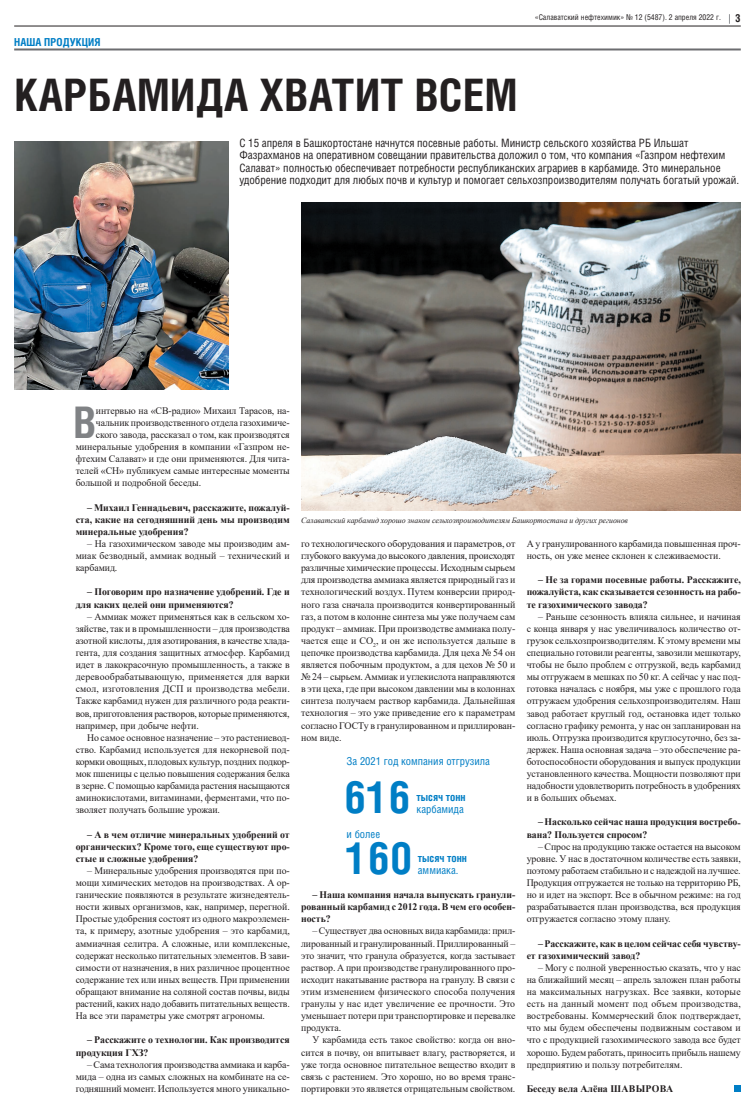
<style>
.page{position:relative;width:755px;height:1106px;background:#fff}
.page>*{position:absolute;margin:0;border:0;box-sizing:border-box;transform-origin:0 0}
.t1{font:700 44.8px "Helios Cond";letter-spacing:.01em;color:#231f20}
.t2{font:700 44.5px "Helios Cond";color:#007ec5}
.t3{font:700 43.5px "Helios Cond";color:#808285}
.t4{font:11.5px/12.1px "Helios Cond";letter-spacing:-.005em;color:#231f20}
.t5{font:11px "Helios Cond";color:#007ec5}
.t6{font:700 11px "Helios Cond";color:#007ec5}
.t7{font:700 11px "Helios Cond";color:#231f20}
.t8{font:10px/12.1px "Times New Roman";letter-spacing:-.005em;color:#231f20;text-align:justify}
.t9{font:700 10px/12.1px "Times New Roman";letter-spacing:-.005em;color:#231f20;text-align:justify}
.t10{font:italic 8px "Times New Roman";letter-spacing:-.005em;color:#231f20}
.t11{font:8px "Helios Cond";color:#231f20}
</style>
<div class="page">
<hr style="left:14px;top:26px;width:726px;height:1px;background:#231f20">
<hr style="left:14px;top:48px;width:726px;height:2px;background:#6c6d70">
<img style="left:14px;top:141px;width:214px;height:248px">
<img style="left:301px;top:202px;width:439px;height:308px">
<div style="left:733px;top:1085px;width:7px;height:6px;background:#007ec5"></div>
<p class="t6" style="left:14px;top:35px;width:88px">НАША ПРОДУКЦИЯ</p>
<p class="t11" style="left:534px;top:12px;width:187px">«Салаватский нефтехимик» № 12 (5487). 2 апреля 2022 г.</p>
<p class="t7" style="left:734px;top:11px;width:7px">3</p>
<h1 class="t1" style="left:14px;top:65px;width:504px">КАРБАМИДА ХВАТИТ ВСЕМ</h1>
<p class="t4" style="left:239px;top:137px;width:500px">С 15 апреля в Башкортостане начнутся посевные работы. Министр сельского хозяйства РБ Ильшат Фазрахманов на оперативном совещании правительства доложил о том, что компания «Газпром нефтехим Салават» полностью обеспечивает потребности республиканских аграриев в карбамиде. Это минеральное удобрение подходит для любых почв и культур и помогает сельхозпроизводителям получать богатый урожай.</p>
<h3 class="t3" style="left:73px;top:393px;width:24px">В</h3>
<p class="t8" style="left:96px;top:404px;width:195px">интервью на «СВ-радио» Михаил Тарасов, на-</p>
<p class="t8" style="left:96px;top:416px;width:195px">чальник производственного отдела газохимиче-</p>
<p class="t8" style="left:96px;top:428px;width:195px">ского завода, рассказал о том, как производятся</p>
<p class="t8" style="left:76px;top:440px;width:215px">минеральные удобрения в компании «Газпром не-</p>
<p class="t8" style="left:76px;top:452px;width:215px">фтехим Салават» и где они применяются. Для чита-</p>
<p class="t8" style="left:76px;top:464px;width:215px">телей «СН» публикуем самые интересные моменты</p>
<p class="t8" style="left:76px;top:477px;width:127px">большой и подробной беседы.</p>
<p class="t9" style="left:76px;top:501px;width:215px;text-indent:11px">– Михаил Геннадьевич, расскажите, пожалуй&shy;ста, какие на сегодняшний день мы производим минеральные удобрения?</p>
<p class="t8" style="left:76px;top:537px;width:215px;text-indent:11px">– На газохимическом заводе мы производим ам&shy;миак безводный, аммиак водный – технический и карбамид.</p>
<p class="t9" style="left:76px;top:585px;width:215px;text-indent:11px">– Поговорим про назначение удобрений. Где и для каких целей они применяются?</p>
<p class="t8" style="left:76px;top:610px;width:215px;text-indent:11px">– Аммиак может применяться как в сельском хо&shy;зяйстве, так и в промышленности – для производства азотной кислоты, для азотирования, в качестве хлада&shy;гента, для создания защитных атмосфер. Карбамид идет в лакокрасочную промышленность, а также в деревообрабатывающую, применяется для варки смол, изготовления ДСП и производства мебели.<br>Также карбамид нужен для различного рода реакти&shy;вов, приготовления растворов, которые применяются, например, при добыче нефти.</p>
<p class="t8" style="left:76px;top:731px;width:215px;text-indent:11px">Но самое основное назначение – это растениевод&shy;ство. Карбамид используется для некорневой под&shy;кормки овощных, плодовых культур, поздних подкор&shy;мок пшеницы с целью повышения содержания белка в зерне. С помощью карбамида растения насыщаются аминокислотами, витаминами, ферментами, что по&shy;зволяет получать большие урожаи.</p>
<p class="t9" style="left:76px;top:828px;width:215px;text-indent:11px">– А в чем отличие минеральных удобрений от органических? Кроме того, еще существуют про&shy;стые и сложные удобрения?</p>
<p class="t8" style="left:76px;top:864px;width:215px;text-indent:11px">– Минеральные удобрения производятся при по&shy;мощи химических методов на производствах. А ор&shy;ганические появляются в результате жизнедеятель&shy;ности живых организмов, как, например, перегной.<br>Простые удобрения состоят из одного макроэлемен&shy;та, к примеру, азотные удобрения – это карбамид, аммиачная селитра. А сложные, или комплексные, содержат несколько питательных элементов. В зави&shy;симости от назначения, в них различное процентное содержание тех или иных веществ. При применении обращают внимание на соляной состав почвы, виды растений, каких надо добавить питательных веществ.<br>На все эти параметры уже смотрят агрономы.</p>
<p class="t9" style="left:76px;top:1033px;width:215px;text-indent:11px">– Расскажите о технологии. Как производится продукция ГХЗ?</p>
<p class="t8" style="left:76px;top:1057px;width:215px;text-indent:11px">– Сама технология производства аммиака и карба&shy;мида – одна из самых сложных на комбинате на се&shy;годняшний момент. Используется много уникально-</p>
<p class="t10" style="left:301px;top:514px;width:328px">Салаватский карбамид хорошо знаком сельхозпроизводителям Башкортостана и других регионов</p>
<p class="t8" style="left:301px;top:537px;width:215px">го технологического оборудования и параметров, от глубокого вакуума до высокого давления, происходят различные химические процессы. Исходным сырьем для производства аммиака является природный газ и технологический воздух. Путем конверсии природ&shy;ного газа сначала производится конвертированный газ, а потом в колонне синтеза мы уже получаем сам продукт – аммиак. При производстве аммиака полу&shy;чается еще и СО<sub>2</sub>, и он же используется дальше в цепочке производства карбамида. Для цеха № 54 он является побочным продуктом, а для цехов № 50 и № 24 – сырьем. Аммиак и углекислота направляются в эти цеха, где при высоком давлении мы в колоннах синтеза получаем раствор карбамида. Дальнейшая технология – это уже приведение его к параметрам согласно ГОСТу в гранулированном и приллирован&shy;ном виде.</p>
<p class="t5" style="left:346px;top:754px;width:145px">За 2021 год компания отгрузила</p>
<h2 class="t2" style="left:344px;top:767px;width:68px">616</h2>
<p class="t6" style="left:416px;top:790px;width:51px">тысяч тонн</p>
<p class="t5" style="left:416px;top:802px;width:49px">карбамида</p>
<p class="t5" style="left:346px;top:827px;width:35px">и более</p>
<h2 class="t2" style="left:345px;top:827px;width:68px">160</h2>
<p class="t6" style="left:417px;top:850px;width:51px">тысяч тонн</p>
<p class="t5" style="left:417px;top:863px;width:42px">аммиака.</p>
<p class="t9" style="left:301px;top:888px;width:215px;text-indent:11px">– Наша компания начала выпускать гранули&shy;рованный карбамид с 2012 года. В чем его особен&shy;ность?</p>
<p class="t8" style="left:301px;top:924px;width:215px;text-indent:11px">– Существует два основных вида карбамида: прил&shy;лированный и гранулированный. Приллированный – это значит, что гранула образуется, когда застывает раствор. А при производстве гранулированного про&shy;исходит накатывание раствора на гранулу. В связи с этим изменением физического способа получения гранулы у нас идет увеличение ее прочности. Это уменьшает потери при транспортировке и перевалке продукта.</p>
<p class="t8" style="left:301px;top:1033px;width:215px;text-indent:11px">У карбамида есть такое свойство: когда он вно&shy;сится в почву, он впитывает влагу, растворяется, и уже тогда основное питательное вещество входит в связь с растением. Это хорошо, но во время транс&shy;портировки это является отрицательным свойством.</p>
<p class="t8" style="left:526px;top:537px;width:215px">А у гранулированного карбамида повышенная проч&shy;ность, он уже менее склонен к слеживаемости.</p>
<p class="t9" style="left:526px;top:573px;width:215px;text-indent:11px">– Не за горами посевные работы. Расскажите, пожалуйста, как сказывается сезонность на рабо&shy;те газохимического завода?</p>
<p class="t8" style="left:526px;top:610px;width:215px;text-indent:11px">– Раньше сезонность влияла сильнее, и начиная с конца января у нас увеличивалось количество от&shy;грузок сельхозпроизводителям. К этому времени мы специально готовили реагенты, завозили мешкотару, чтобы не было проблем с отгрузкой, ведь карбамид мы отгружаем в мешках по 50 кг. А сейчас у нас под&shy;готовка началась с ноября, мы уже с прошлого года отгружаем удобрения сельхозпроизводителям. Наш завод работает круглый год, остановка идет только согласно графику ремонта, у нас он запланирован на июль. Отгрузка производится круглосуточно, без за&shy;держек. Наша основная задача – это обеспечение ра&shy;ботоспособности оборудования и выпуск продукции установленного качества. Мощности позволяют при надобности удовлетворить потребность в удобрениях и в больших объемах.</p>
<p class="t9" style="left:526px;top:815px;width:215px;text-indent:11px">– Насколько сейчас наша продукция востребо&shy;вана? Пользуется спросом?</p>
<p class="t8" style="left:526px;top:840px;width:215px;text-indent:11px">– Спрос на продукцию также остается на высоком уровне. У нас в достаточном количестве есть заявки, поэтому работаем стабильно и с надеждой на лучшее.<br>Продукция отгружается не только на территорию РБ, но и идет на экспорт. Все в обычном режиме: на год разрабатывается план производства, вся продукция отгружается согласно этому плану.</p>
<p class="t9" style="left:526px;top:936px;width:215px;text-indent:11px">– Расскажите, как в целом сейчас себя чувству&shy;ет газохимический завод?</p>
<p class="t8" style="left:526px;top:961px;width:215px;text-indent:11px">– Могу с полной уверенностью сказать, что у нас на ближайший месяц – апрель заложен план работы на максимальных нагрузках. Все заявки, которые есть на данный момент под объем производства, востребованы. Коммерческий блок подтверждает, что мы будем обеспечены подвижным составом и что с продукцией газохимического завода все будет хорошо. Будем работать, приносить прибыль нашему предприятию и пользу потребителям.</p>
<p class="t9" style="left:526px;top:1082px;width:148px">Беседу вела Алёна ШАВЫРОВА</p>
</div>
